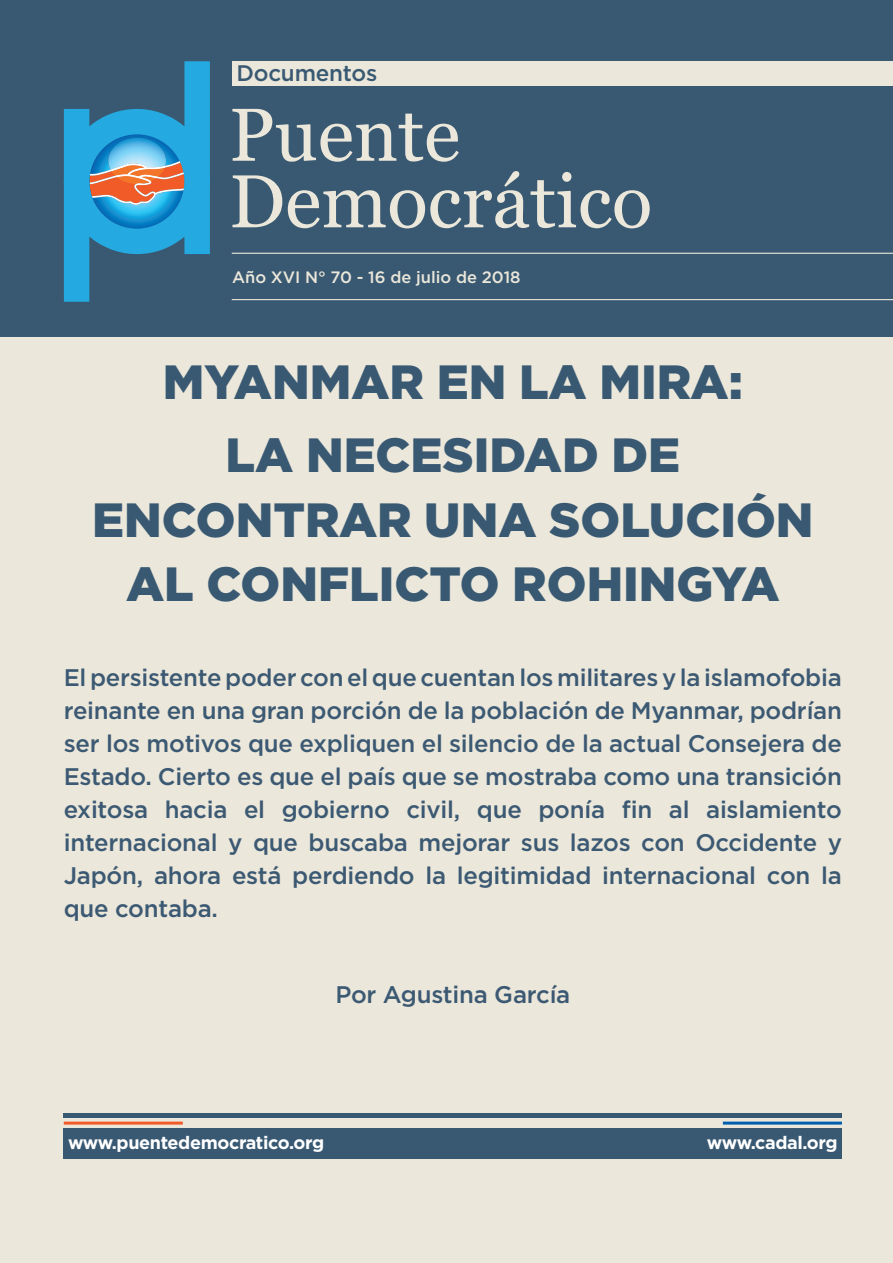
<style>
.page{position:relative;width:893px;height:1263px;background:#fff}
.page>*{position:absolute;margin:0;border:0;box-sizing:border-box;transform-origin:0 0}
.Texto{font:900 48px/64.5px "Gotham";color:#395973;text-align:center}
.Texto-2{font:500 24px/33px "Gotham";letter-spacing:-.01em;color:#3c5973;text-align:justify}
.Texto-3{font:500 22.5px "Gotham";letter-spacing:-.01em;color:#395973}
.Texto-4{font:700 18px "Gotham";letter-spacing:-.02em;color:#fff}
.Texto-5{font:500 16.5px "Gotham";color:#ebe7da}
</style>
<div class="page">
<div style="left:0;top:337px;width:893px;height:926px;background:#ebe7da"></div>
<div style="left:64px;top:1113px;width:778px;height:5px;background:#395973"></div>
<div style="left:64px;top:1128px;width:778px;height:31px;background:#395973"></div>
<div style="left:0;top:0;width:893px;height:337px;background:#395973"></div>
<svg style="left:232px;top:109px;width:227px;height:53px"></svg>
<svg style="left:232px;top:175px;width:50px;height:52px"></svg>
<svg style="left:288px;top:171px;width:362px;height:57px"></svg>
<svg style="left:64px;top:61px;width:146px;height:241px"></svg>
<div style="left:232px;top:61px;width:661px;height:24px;background:#ebe7da"></div>
<hr style="left:232px;top:253px;width:661px;height:1px;background:#ebe7da">
<hr style="left:232px;top:299px;width:661px;height:1px;background:#ebe7da">
<hr style="left:64px;top:1121px;width:119px;height:3px;background:#f15b27">
<hr style="left:723px;top:1121px;width:119px;height:3px;background:#0160ae">
<p class="Texto-3" style="left:236px;top:59px;width:142px">Documentos</p>
<p class="Texto-5" style="left:232px;top:266px;width:290px">Año XVI N° 70 - 16 de julio de 2018</p>
<p class="Texto" style="left:163px;top:349px;width:582px">MYANMAR EN LA MIRA:</p>
<p class="Texto" style="left:92px;top:422px;width:723px">LA NECESIDAD DE<br>ENCONTRAR UNA SOLUCIÓN<br>AL CONFLICTO ROHINGYA</p>
<p class="Texto-2" style="left:64px;top:661px;width:780px">El persistente poder con el que cuentan los militares y la islamofobia reinante en una gran porción de la población de Myanmar, podrían ser los motivos que expliquen el silencio de la actual Consejera de Estado. Cierto es que el país que se mostraba como una transición exitosa hacia el gobierno civil, que ponía fin al aislamiento internacional y que buscaba mejorar sus lazos con Occidente y Japón, ahora está perdiendo la legitimidad internacional con la que contaba.</p>
<p class="Texto-2" style="left:335px;top:978px;width:236px">Por Agustina García</p>
<p class="Texto-4" style="left:68px;top:1131px;width:258px">www.puentedemocratico.org</p>
<p class="Texto-4" style="left:707px;top:1131px;width:132px">www.cadal.org</p>
</div>
